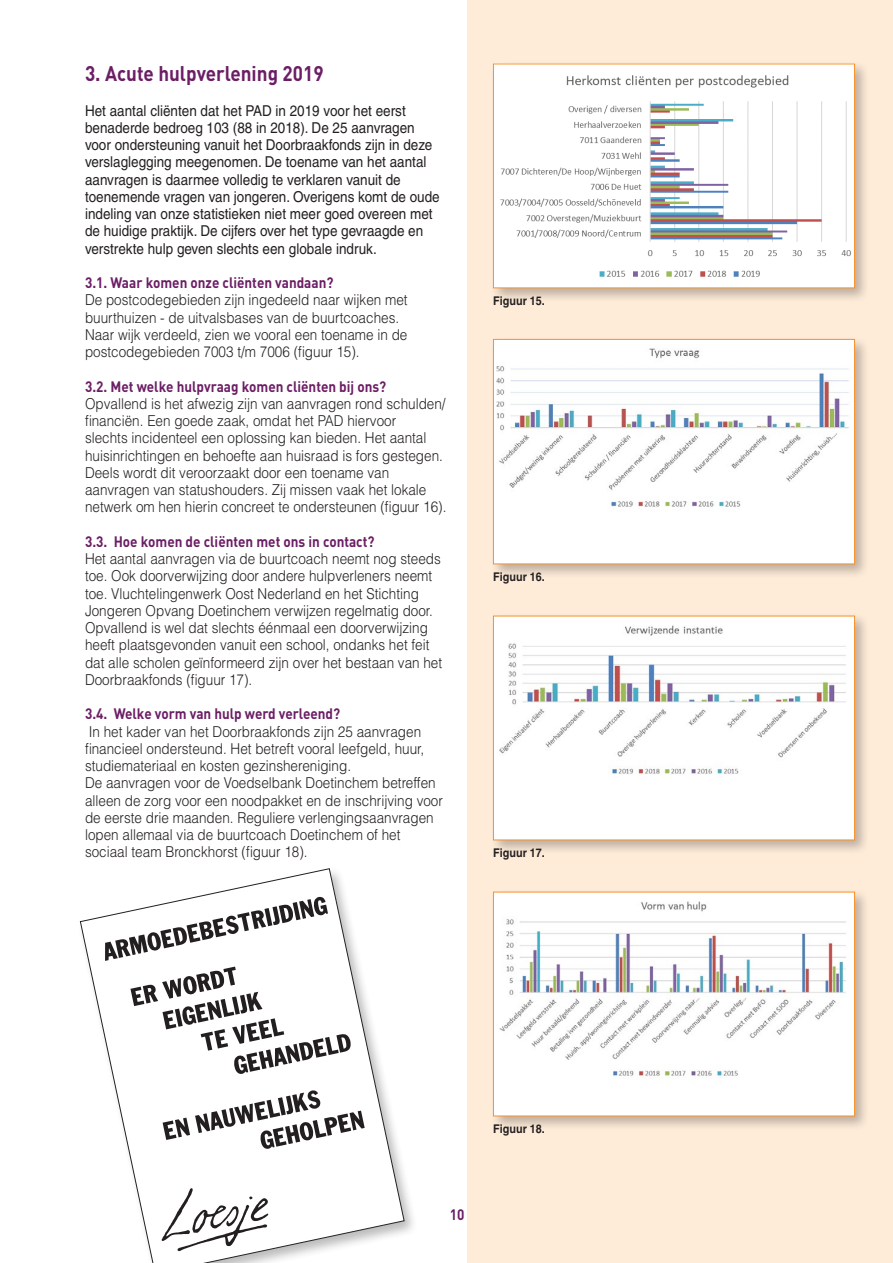
<style>
.page{position:relative;width:893px;height:1263px;background:#fff}
.page>*{position:absolute;margin:0;border:0;box-sizing:border-box;transform-origin:0 0}
.t1{font:700 21px "DIN";color:#6c1e65;scale:.9 1}
.t2{font:300 15px/17.2px "Helvetica LT";color:#231f20;scale:.9 1}
.t3{font:15px/17.2px "Helvetica LT";color:#231f20;scale:.9 1}
.t4{font:700 15px "DIN";color:#6c1e65;scale:.9 1}
.t5{font:700 12px "Helvetica LT";color:#231f20;scale:.9 1}
</style>
<div class="page">
<div style="left:468px;top:0;width:425px;height:1263px;background:#feebd8"></div>
<div style="left:490px;top:61px;width:380px;height:242px;background:#231f20;opacity:.3"></div>
<img style="left:495px;top:66px;width:358px;height:220px">
<div style="left:493px;top:64px;width:362px;height:224px;border:1px solid #f6922a"></div>
<div style="left:490px;top:336px;width:380px;height:243px;background:#231f20;opacity:.3"></div>
<div style="left:493px;top:339px;width:361px;height:225px;background:#fff"></div>
<img style="left:496px;top:348px;width:353px;height:159px">
<div style="left:493px;top:339px;width:362px;height:225px;border:1px solid #f6922a"></div>
<div style="left:490px;top:613px;width:380px;height:242px;background:#231f20;opacity:.3"></div>
<div style="left:493px;top:616px;width:361px;height:224px;background:#fff"></div>
<img style="left:499px;top:625px;width:347px;height:150px">
<div style="left:493px;top:616px;width:362px;height:224px;border:1px solid #f6922a"></div>
<div style="left:490px;top:889px;width:380px;height:242px;background:#231f20;opacity:.3"></div>
<div style="left:493px;top:892px;width:361px;height:224px;background:#fff"></div>
<img style="left:499px;top:901px;width:347px;height:177px">
<div style="left:493px;top:892px;width:362px;height:224px;border:1px solid #f6922a"></div>
<svg style="left:80px;top:868px;width:324px;height:395px"></svg>
<h1 class="t1" style="left:85px;top:60px;width:267px">3. Acute hulpverlening 2019</h1>
<p class="t3" style="left:85px;top:102px;width:396px">Het aantal cliënten dat het PAD in 2019 voor het eerst benaderde bedroeg 103 (88 in 2018). De 25 aanvragen voor ondersteuning vanuit het Doorbraakfonds zijn in deze verslaglegging meegenomen. De toename van het aantal aanvragen is daarmee volledig te verklaren vanuit de toenemende vragen van jongeren. Overigens komt de oude indeling van onze statistieken niet meer goed overeen met de huidige praktijk. De cijfers over het type gevraagde en verstrekte hulp geven slechts een globale indruk.</p>
<p class="t4" style="left:85px;top:273px;width:278px">3.1. Waar komen onze cliënten vandaan?</p>
<p class="t2" style="left:85px;top:291px;width:360px">De postcodegebieden zijn ingedeeld naar wijken met buurthuizen - de uitvalsbases van de buurtcoaches.<br>Naar wijk verdeeld, zien we vooral een toename in de postcodegebieden 7003 t/m 7006 (figuur 15).</p>
<p class="t4" style="left:85px;top:376px;width:336px">3.2. Met welke hulpvraag komen cliënten bij ons?</p>
<p class="t2" style="left:85px;top:395px;width:403px">Opvallend is het afwezig zijn van aanvragen rond schulden/ financiën. Een goede zaak, omdat het PAD hiervoor<br>slechts incidenteel een oplossing kan bieden. Het aantal huisinrichtingen en behoefte aan huisraad is fors gestegen.<br>Deels wordt dit veroorzaakt door een toename van aanvragen van statushouders. Zij missen vaak het lokale netwerk om hen hierin concreet te ondersteunen (figuur 16).</p>
<p class="t4" style="left:85px;top:532px;width:323px">3.3. Hoe komen de cliënten met ons in contact?</p>
<p class="t2" style="left:85px;top:550px;width:398px">Het aantal aanvragen via de buurtcoach neemt nog steeds toe. Ook doorverwijzing door andere hulpverleners neemt toe. Vluchtelingenwerk Oost Nederland en het Stichting Jongeren Opvang Doetinchem verwijzen regelmatig door.<br>Opvallend is wel dat slechts éénmaal een doorverwijzing heeft plaatsgevonden vanuit een school, ondanks het feit dat alle scholen geïnformeerd zijn over het bestaan van het Doorbraakfonds (figuur 17).</p>
<p class="t4" style="left:85px;top:704px;width:285px">3.4. Welke vorm van hulp werd verleend?</p>
<p class="t2" style="left:85px;top:722px;width:399px">In het kader van het Doorbraakfonds zijn 25 aanvragen financieel ondersteund. Het betreft vooral leefgeld, huur, studiemateriaal en kosten gezinshereniging.<br>De aanvragen voor de Voedselbank Doetinchem betreffen alleen de zorg voor een noodpakket en de inschrijving voor de eerste drie maanden. Reguliere verlengingsaanvragen lopen allemaal via de buurtcoach Doetinchem of het sociaal team Bronckhorst (figuur 18).</p>
<p class="t5" style="left:493px;top:294px;width:59px">Figuur 15.</p>
<p class="t5" style="left:493px;top:570px;width:59px">Figuur 16.</p>
<p class="t5" style="left:493px;top:846px;width:59px">Figuur 17.</p>
<p class="t4" style="left:450px;top:1204px;width:18px">10</p>
<p class="t5" style="left:493px;top:1122px;width:59px">Figuur 18.</p>
</div>
